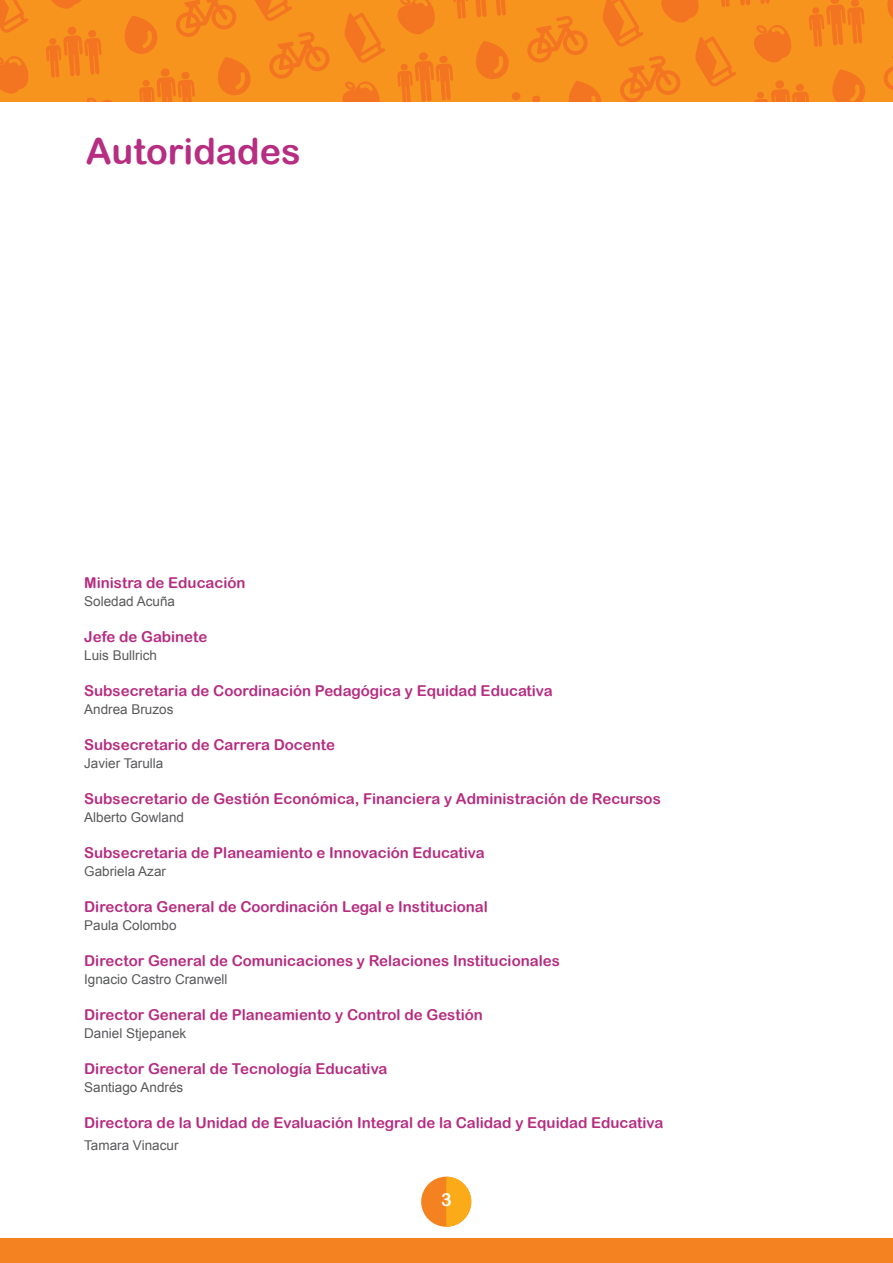
<style>
.page{position:relative;width:893px;height:1263px;background:#fff}
.page>*{position:absolute;margin:0;border:0;box-sizing:border-box;transform-origin:0 0}
.t1{font:36px "Arial Rounded MT Bold";color:#b62d81}
.t2{font:18px "Arial Rounded MT Bold";color:#fff}
.t3{font:15px "Arial Rounded MT Bold";color:#b62d81}
.t4{font:13.5px "Arial";color:#58595b}
</style>
<div class="page">
<div style="left:0;top:0;width:893px;height:101px;background:#f7941e"></div>
<svg style="left:0;top:0;width:28px;height:33px"></svg>
<svg style="left:51px;top:0;width:30px;height:9px"></svg>
<svg style="left:124px;top:16px;width:34px;height:38px"></svg>
<svg style="left:176px;top:0;width:60px;height:37px"></svg>
<svg style="left:254px;top:0;width:38px;height:21px"></svg>
<svg style="left:0;top:56px;width:29px;height:38px"></svg>
<svg style="left:46px;top:27px;width:56px;height:51px"></svg>
<svg style="left:218px;top:57px;width:33px;height:38px"></svg>
<svg style="left:269px;top:32px;width:61px;height:47px"></svg>
<svg style="left:344px;top:13px;width:41px;height:50px"></svg>
<svg style="left:87px;top:98px;width:24px;height:3px"></svg>
<svg style="left:139px;top:68px;width:56px;height:33px"></svg>
<svg style="left:568px;top:81px;width:33px;height:20px"></svg>
<svg style="left:620px;top:56px;width:61px;height:45px"></svg>
<svg style="left:695px;top:36px;width:41px;height:50px"></svg>
<svg style="left:532px;top:96px;width:8px;height:5px"></svg>
<svg style="left:511px;top:92px;width:10px;height:8px"></svg>
<svg style="left:887px;top:0;width:6px;height:18px"></svg>
<svg style="left:754px;top:25px;width:37px;height:37px"></svg>
<svg style="left:809px;top:0;width:56px;height:47px"></svg>
<svg style="left:832px;top:69px;width:33px;height:32px"></svg>
<svg style="left:884px;top:56px;width:9px;height:34px"></svg>
<svg style="left:755px;top:80px;width:54px;height:21px"></svg>
<svg style="left:397px;top:0;width:38px;height:34px"></svg>
<svg style="left:453px;top:0;width:53px;height:19px"></svg>
<svg style="left:476px;top:41px;width:33px;height:38px"></svg>
<svg style="left:527px;top:16px;width:61px;height:47px"></svg>
<svg style="left:603px;top:0;width:40px;height:47px"></svg>
<svg style="left:342px;top:81px;width:38px;height:20px"></svg>
<svg style="left:397px;top:52px;width:56px;height:49px"></svg>
<svg style="left:661px;top:0;width:38px;height:23px"></svg>
<svg style="left:721px;top:0;width:49px;height:7px"></svg>
<div style="left:0;top:1238px;width:893px;height:25px;background:#f58220"></div>
<div style="left:421px;top:1177px;width:50px;height:50px;background:#f58220;border-radius:50%"></div>
<svg style="left:446px;top:1177px;width:25px;height:50px"></svg>
<h1 class="t1" style="left:86px;top:130px;width:216px">Autoridades</h1>
<p class="t3" style="left:84px;top:573px;width:163px">Ministra de Educación</p>
<p class="t4" style="left:84px;top:592px;width:92px">Soledad Acuña</p>
<p class="t3" style="left:84px;top:627px;width:125px">Jefe de Gabinete</p>
<p class="t4" style="left:84px;top:646px;width:74px">Luis Bullrich</p>
<p class="t3" style="left:84px;top:681px;width:470px">Subsecretaria de Coordinación Pedagógica y Equidad Educativa</p>
<p class="t4" style="left:84px;top:700px;width:91px">Andrea Bruzos</p>
<p class="t3" style="left:84px;top:735px;width:252px">Subsecretario de Carrera Docente</p>
<p class="t4" style="left:84px;top:754px;width:81px">Javier Tarulla</p>
<p class="t3" style="left:84px;top:789px;width:578px">Subsecretario de Gestión Económica, Financiera y Administración de Recursos</p>
<p class="t4" style="left:84px;top:808px;width:101px">Alberto Gowland</p>
<p class="t3" style="left:84px;top:843px;width:402px">Subsecretaria de Planeamiento e Innovación Educativa</p>
<p class="t4" style="left:84px;top:862px;width:83px">Gabriela Azar</p>
<p class="t3" style="left:84px;top:897px;width:405px">Directora General de Coordinación Legal e Institucional</p>
<p class="t4" style="left:84px;top:916px;width:94px">Paula Colombo</p>
<p class="t3" style="left:84px;top:951px;width:477px">Director General de Comunicaciones y Relaciones Institucionales</p>
<p class="t4" style="left:84px;top:970px;width:145px">Ignacio Castro Cranwell</p>
<p class="t3" style="left:84px;top:1005px;width:400px">Director General de Planeamiento y Control de Gestión</p>
<p class="t4" style="left:84px;top:1024px;width:104px">Daniel Stjepanek</p>
<p class="t3" style="left:84px;top:1059px;width:305px">Director General de Tecnología Educativa</p>
<p class="t4" style="left:84px;top:1078px;width:101px">Santiago Andrés</p>
<p class="t3" style="left:84px;top:1113px;width:581px">Directora de la Unidad de Evaluación Integral de la Calidad y Equidad Educativa</p>
<p class="t4" style="left:84px;top:1136px;width:96px">Tamara Vinacur</p>
<p class="t2" style="left:441px;top:1189px;width:12px">3</p>
</div>
